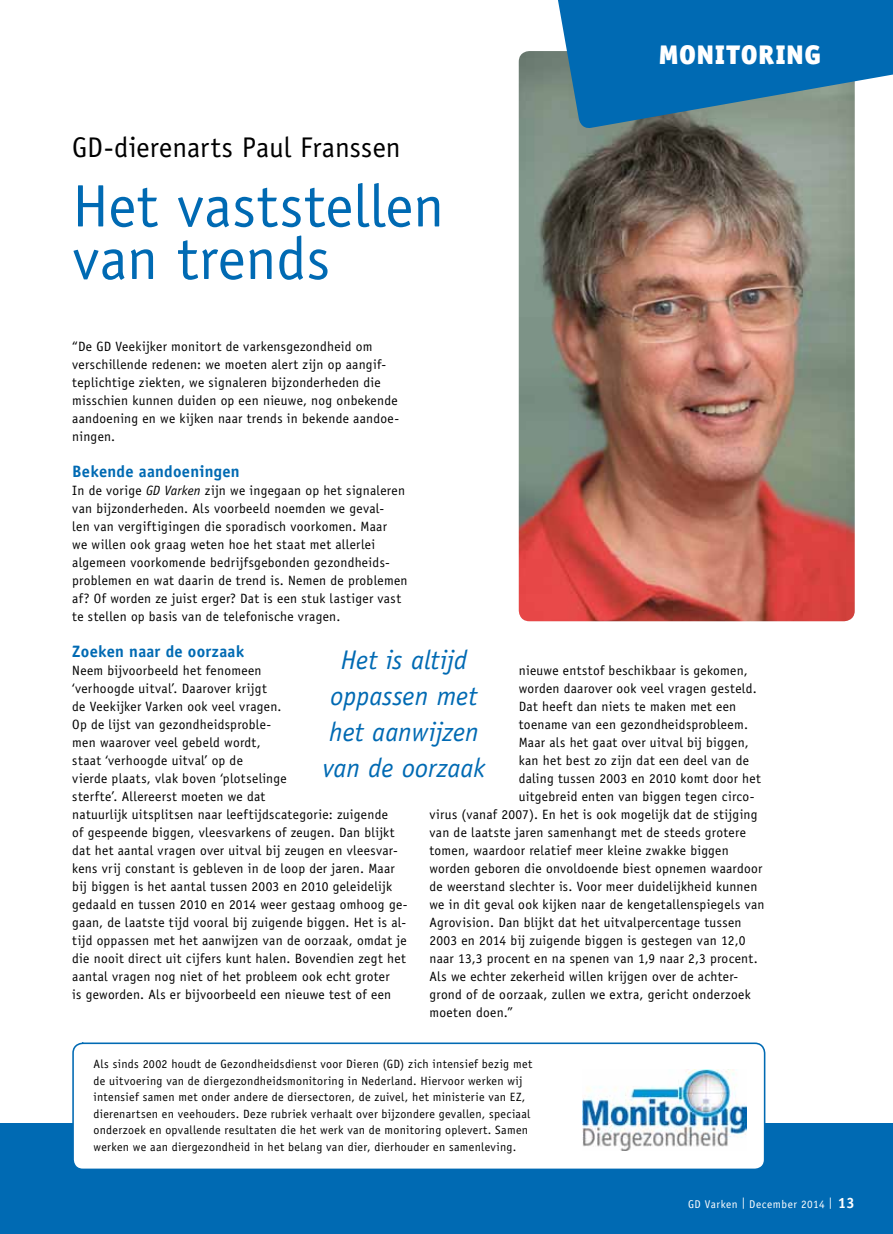
<style>
.page{position:relative;width:893px;height:1234px;background:#fff}
.page>*{position:absolute;margin:0;border:0;box-sizing:border-box;transform-origin:0 0}
.t1{font:60px/52.5px "Officina Sans Std";letter-spacing:.005em;color:#006ab3}
.t2{font:28.5px "Officina Sans Std";color:#000}
.t3{font:italic 27px/36px "Officina Sans Std";color:#006ab3;text-align:center}
.t4{font:900 27px "Officina Sans ITC Std";letter-spacing:.03em;color:#fff}
.t5{font:700 16.5px "Officina Sans Std";letter-spacing:.015em;color:#006ab3}
.t6{font:13.5px/18px "Officina Sans Std";letter-spacing:.02em;color:#000}
.t7{font:12px/16.5px "Officina Sans Std";letter-spacing:.025em;color:#000}
.t8{font:11.25px "Officina Sans Std";letter-spacing:.045em;color:#fff}
.s1{font-style:italic}
.s2{font-weight:700;font-size:15px}
</style>
<div class="page">
<img style="left:519px;top:51px;width:336px;height:570px">
<div style="left:0;top:1123px;width:893px;height:110px;background:#006ab3"></div>
<div style="left:73px;top:1043px;width:692px;height:126px;background:#fff;border-radius:10px"></div>
<img style="left:582px;top:1069px;width:165px;height:81px">
<div style="left:72px;top:1042px;width:693px;height:127px;border:2px solid #006ab3;border-radius:10px"></div>
<svg style="left:555px;top:0;width:338px;height:130px;background:#2679ad"></svg>
<h2 class="t2" style="left:72px;top:130px;width:330px">GD-dierenarts Paul Franssen</h2>
<h1 class="t1" style="left:72px;top:180px;width:373px">Het vaststellen van trends</h1>
<h3 class="t4" style="left:659px;top:37px;width:162px">MONITORING</h3>
<p class="t6" style="left:72px;top:337px;width:328px">“De GD Veekijker monitort de varkensgezondheid om verschillende redenen: we moeten alert zijn op aangif&shy;teplichtige ziekten, we signaleren bijzonderheden die misschien kunnen duiden op een nieuwe, nog onbekende aandoening en we kijken naar trends in bekende aandoe&shy;ningen.</p>
<p class="t5" style="left:72px;top:461px;width:169px">Bekende aandoeningen</p>
<p class="t6" style="left:72px;top:481px;width:337px">In de vorige <span class="s1">GD Varken</span> zijn we ingegaan op het signaleren van bijzonderheden. Als voorbeeld noemden we geval-<br>len van vergiftigingen die sporadisch voorkomen. Maar<br>we willen ook graag weten hoe het staat met allerlei algemeen voorkomende bedrijfsgebonden gezondheids&shy;problemen en wat daarin de trend is. Nemen de problemen af? Of worden ze juist erger? Dat is een stuk lastiger vast te stellen op basis van de telefonische vragen.</p>
<p class="t5" style="left:72px;top:641px;width:173px">Zoeken naar de oorzaak</p>
<p class="t6" style="left:72px;top:661px;width:337px">Neem bijvoorbeeld het fenomeen<br>‘verhoogde uitval’. Daarover krijgt<br>de Veekijker Varken ook veel vragen.<br>Op de lijst van gezondheidsproble-<br>men waarover veel gebeld wordt,<br>staat ‘verhoogde uitval’ op de<br>vierde plaats, vlak boven ‘plotselinge<br>sterfte’. Allereerst moeten we dat<br>natuurlijk uitsplitsen naar leeftijdscategorie: zuigende<br>of gespeende biggen, vleesvarkens of zeugen. Dan blijkt dat het aantal vragen over uitval bij zeugen en vleesvar&shy;kens vrij constant is gebleven in de loop der jaren. Maar bij biggen is het aantal tussen 2003 en 2010 geleidelijk gedaald en tussen 2010 en 2014 weer gestaag omhoog ge&shy;gaan, de laatste tijd vooral bij zuigende biggen. Het is al&shy;tijd oppassen met het aanwijzen van de oorzaak, omdat je die nooit direct uit cijfers kunt halen. Bovendien zegt het aantal vragen nog niet of het probleem ook echt groter<br>is geworden. Als er bijvoorbeeld een nieuwe test of een</p>
<h3 class="t3" style="left:323px;top:641px;width:164px">Het is altijd oppassen met het aanwijzen van de oorzaak</h3>
<p class="t6" style="left:519px;top:661px;width:231px">nieuwe entstof beschikbaar is gekomen,</p>
<p class="t6" style="left:519px;top:679px;width:240px">worden daarover ook veel vragen gesteld.</p>
<p class="t6" style="left:519px;top:697px;width:219px">Dat heeft dan niets te maken met een</p>
<p class="t6" style="left:519px;top:715px;width:231px">toename van een gezondheidsprobleem.</p>
<p class="t6" style="left:519px;top:733px;width:231px">Maar als het gaat over uitval bij biggen,</p>
<p class="t6" style="left:519px;top:751px;width:232px">kan het best zo zijn dat een deel van de</p>
<p class="t6" style="left:519px;top:769px;width:244px">daling tussen 2003 en 2010 komt door het</p>
<p class="t6" style="left:519px;top:787px;width:237px">uitgebreid enten van biggen tegen circo-</p>
<p class="t6" style="left:429px;top:805px;width:330px">virus (vanaf 2007). En het is ook mogelijk dat de stijging</p>
<p class="t6" style="left:429px;top:823px;width:318px">van de laatste jaren samenhangt met de steeds grotere</p>
<p class="t6" style="left:429px;top:841px;width:301px">tomen, waardoor relatief meer kleine zwakke biggen</p>
<p class="t6" style="left:429px;top:859px;width:334px">worden geboren die onvoldoende biest opnemen waardoor</p>
<p class="t6" style="left:429px;top:877px;width:329px">de weerstand slechter is. Voor meer duidelijkheid kunnen</p>
<p class="t6" style="left:429px;top:895px;width:337px">we in dit geval ook kijken naar de kengetallenspiegels van</p>
<p class="t6" style="left:429px;top:913px;width:314px">Agrovision. Dan blijkt dat het uitvalpercentage tussen</p>
<p class="t6" style="left:429px;top:931px;width:317px">2003 en 2014 bij zuigende biggen is gestegen van 12,0</p>
<p class="t6" style="left:429px;top:949px;width:330px">naar 13,3 procent en na spenen van 1,9 naar 2,3 procent.</p>
<p class="t6" style="left:429px;top:967px;width:310px">Als we echter zekerheid willen krijgen over de achter-</p>
<p class="t6" style="left:429px;top:985px;width:323px">grond of de oorzaak, zullen we extra, gericht onderzoek</p>
<p class="t6" style="left:429px;top:1003px;width:85px">moeten doen.”</p>
<p class="t7" style="left:94px;top:1055px;width:440px">Als sinds 2002 houdt de Gezondheidsdienst voor Dieren (GD) zich intensief bezig met de uitvoering van de diergezondheidsmonitoring in Nederland. Hiervoor werken wij intensief samen met onder andere de diersectoren, de zuivel, het ministerie van EZ, dierenartsen en veehouders. Deze rubriek verhaalt over bijzondere gevallen, speciaal onderzoek en opvallende resultaten die het werk van de monitoring oplevert. Samen werken we aan diergezondheid in het belang van dier, dierhouder en samenleving.</p>
<p class="t8" style="left:688px;top:1197px;width:168px">GD Varken | December 2014 | <span class="s2">13</span></p>
</div>
